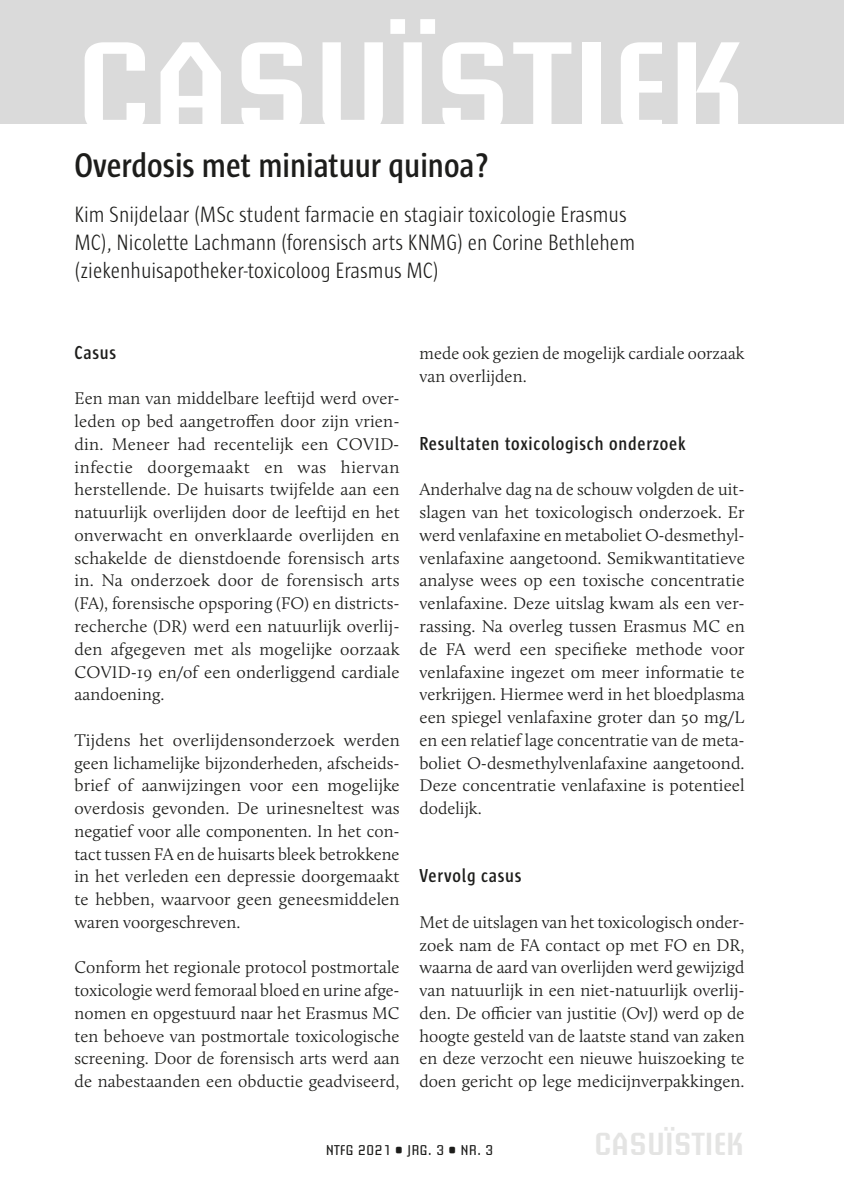
<style>
.page{position:relative;width:844px;height:1191px;background:#fff}
.page>*{position:absolute;margin:0;border:0;box-sizing:border-box;transform-origin:0 0}
.t1{font:600 126px "Briem Akademi Std";color:#fff;scale:1.12 1}
.t2{font:600 35px "Sun Cd";color:#1d1d1b}
.t3{font:600 31.5px "Briem Akademi Std";color:#e4e4e3}
.t4{font:300 22.75px/28px "Sun Cd";color:#1d1d1b}
.t5{font:600 19.25px "Sun Cd";letter-spacing:.04em;color:#1d1d1b}
.t6{font:300 17.5px/22.8px "Calluna";letter-spacing:.005em;color:#1d1d1b}
.t7{font:14px "Briem Akademi Std";color:#1d1d1b}
</style>
<div class="page">
<div style="left:0;top:0;width:843px;height:124px;background:#dadada"></div>
<h1 class="t1" style="left:74px;top:16px;width:600px">CASUÏSTIEK</h1>
<h2 class="t2" style="left:74px;top:147px;width:416px">Overdosis met miniatuur quinoa?</h2>
<h3 class="t4" style="left:74px;top:201px;width:562px">Kim Snijdelaar (MSc student farmacie en stagiair toxicologie Erasmus<br>MC), Nicolette Lachmann (forensisch arts KNMG) en Corine Bethlehem (ziekenhuisapotheker-toxicoloog Erasmus MC)</h3>
<p class="t5" style="left:74px;top:342px;width:43px">Casus</p>
<p class="t6" style="left:74px;top:387px;width:327px">Een man van middelbare leeftijd werd over&shy;leden op bed aangetroffen door zijn vrien&shy;din. Meneer had recentelijk een COVID&shy;infectie doorgemaakt en was hiervan herstellende. De huisarts twijfelde aan een natuurlijk overlijden door de leeftijd en het onverwacht en onverklaarde overlijden en schakelde de dienstdoende forensisch arts in. Na onderzoek door de forensisch arts (FA), forensische opsporing (FO) en districts&shy;recherche (DR) werd een natuurlijk overlij&shy;den afgegeven met als mogelijke oorzaak COVID-19 en/of een onderliggend cardiale aandoening.</p>
<p class="t6" style="left:74px;top:728px;width:327px;text-align:justify">Tijdens het overlijdensonderzoek werden geen lichamelijke bijzonderheden, afscheids&shy;brief of aanwijzingen voor een mogelijke overdosis gevonden. De urinesneltest was negatief voor alle componenten. In het con&shy;tact tussen FA en de huisarts bleek betrokkene in het verleden een depressie doorgemaakt te hebben, waarvoor geen geneesmiddelen waren voorgeschreven.</p>
<p class="t6" style="left:74px;top:956px;width:326px;text-align:justify">Conform het regionale protocol postmortale toxicologie werd femoraal bloed en urine afge&shy;nomen en opgestuurd naar het Erasmus MC ten behoeve van postmortale toxicologische screening. Door de forensisch arts werd aan de nabestaanden een obductie geadviseerd,</p>
<p class="t6" style="left:419px;top:341px;width:326px">mede ook gezien de mogelijk cardiale oorzaak van overlijden.</p>
<p class="t5" style="left:419px;top:433px;width:268px">Resultaten toxicologisch onderzoek</p>
<p class="t6" style="left:419px;top:478px;width:327px">Anderhalve dag na de schouw volgden de uit&shy;slagen van het toxicologisch onderzoek. Er werd venlafaxine en metaboliet O-desmethyl&shy;venlafaxine aangetoond. Semikwantitatieve analyse wees op een toxische concentratie venlafaxine. Deze uitslag kwam als een ver&shy;rassing. Na overleg tussen Erasmus MC en de FA werd een specifieke methode voor venlafaxine ingezet om meer informatie te verkrijgen. Hiermee werd in het bloedplasma een spiegel venlafaxine groter dan 50 mg/L en een relatief lage concentratie van de meta&shy;boliet O-desmethylvenlafaxine aangetoond.<br>Deze concentratie venlafaxine is potentieel dodelijk.</p>
<p class="t5" style="left:419px;top:865px;width:103px">Vervolg casus</p>
<p class="t6" style="left:419px;top:910px;width:326px;text-align:justify">Met de uitslagen van het toxicologisch onder&shy;zoek nam de FA contact op met FO en DR, waarna de aard van overlijden werd gewijzigd van natuurlijk in een niet-natuurlijk overlij&shy;den. De officier van justitie (OvJ) werd op de hoogte gesteld van de laatste stand van zaken en deze verzocht een nieuwe huiszoeking te doen gericht op lege medicijnverpakkingen.</p>
<p class="t7" style="left:325px;top:1142px;width:169px">NTFG 2021 • JRG. 3 • NR. 3</p>
<h3 class="t3" style="left:594px;top:1126px;width:151px">CASUÏSTIEK</h3>
</div>
